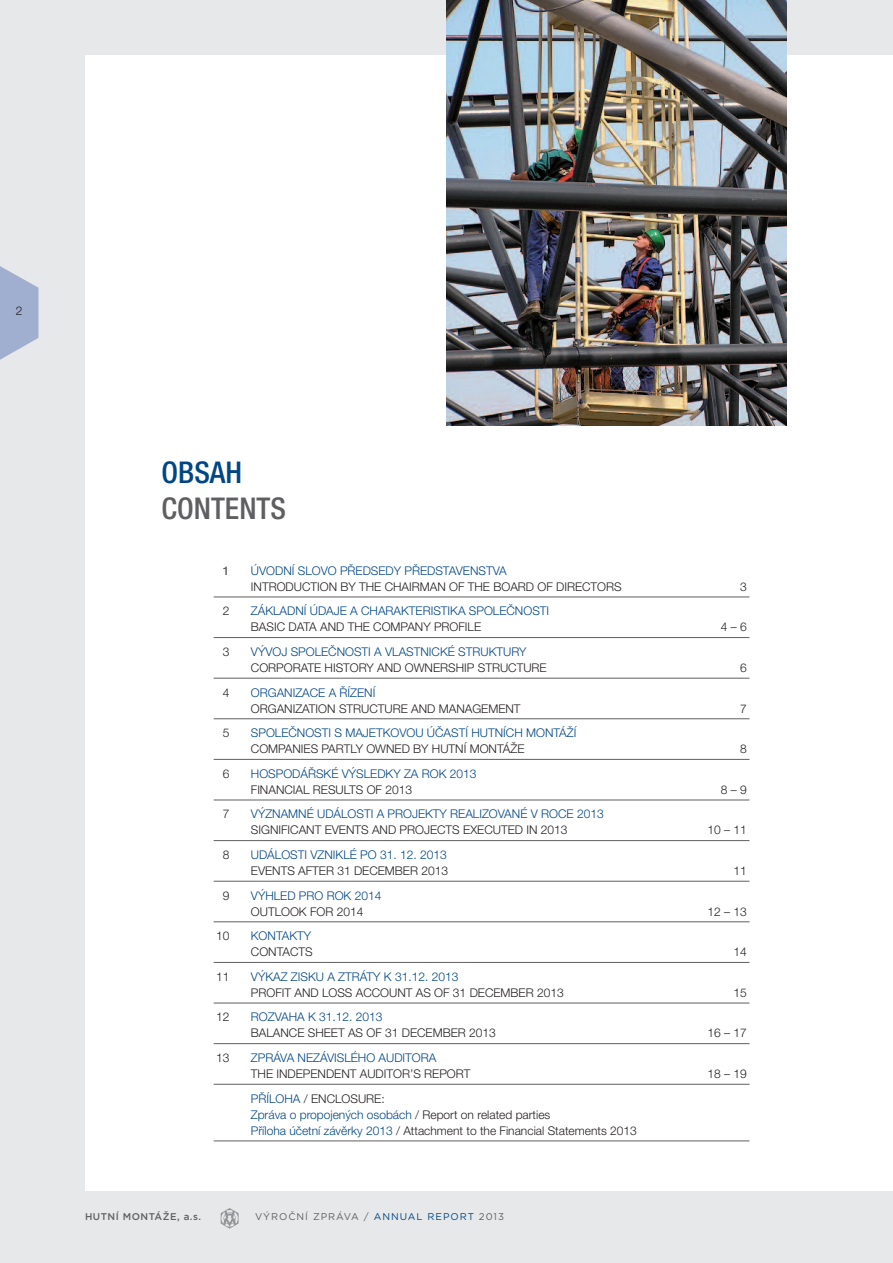
<style>
.page{position:relative;width:893px;height:1263px;background:#e7e8e9}
.page>*{position:absolute;margin:0;border:0;box-sizing:border-box;transform-origin:0 0}
.t1{font:500 condensed 30px "Helvetica Neue LT Pro";color:#5f5f62}
.t2{font:500 condensed 30px "Helvetica Neue LT Pro";color:#004684}
.t3{font:300 12px/16px "Helvetica Neue LT Pro";color:#231f20}
.t4{font:300 12px "Helvetica Neue LT Pro";color:#004684}
.t5{font:500 12px "Helvetica Neue LT Pro";color:#5f5f62}
.t6{font:9.75px "Gotham";letter-spacing:.1em;color:#5f5f62}
.t7{font:500 9.75px "Gotham";letter-spacing:.05em;color:#5f5f62}
.s1{color:#004684}
</style>
<div class="page">
<div style="left:85px;top:55px;width:808px;height:1136px;background:#fff"></div>
<svg style="left:221px;top:1208px;width:18px;height:21px"></svg>
<svg style="left:0;top:266px;width:38px;height:94px"></svg>
<hr style="left:214px;top:597px;width:535px;height:1px;background:#5f5f62">
<hr style="left:214px;top:637px;width:535px;height:1px;background:#5f5f62">
<hr style="left:214px;top:678px;width:535px;height:1px;background:#5f5f62">
<hr style="left:214px;top:718px;width:535px;height:1px;background:#5f5f62">
<hr style="left:214px;top:759px;width:535px;height:1px;background:#5f5f62">
<hr style="left:214px;top:800px;width:535px;height:1px;background:#5f5f62">
<hr style="left:214px;top:840px;width:535px;height:1px;background:#5f5f62">
<hr style="left:214px;top:881px;width:535px;height:1px;background:#5f5f62">
<hr style="left:214px;top:921px;width:535px;height:1px;background:#5f5f62">
<hr style="left:214px;top:962px;width:535px;height:1px;background:#5f5f62">
<hr style="left:214px;top:1003px;width:535px;height:1px;background:#5f5f62">
<hr style="left:214px;top:1043px;width:535px;height:1px;background:#5f5f62">
<hr style="left:214px;top:1084px;width:535px;height:1px;background:#5f5f62">
<hr style="left:214px;top:1140px;width:535px;height:1px;background:#5f5f62">
<img style="left:446px;top:0;width:341px;height:425px">
<p class="t3" style="left:16px;top:304px;width:8px">2</p>
<h1 class="t2" style="left:162px;top:461px;width:82px">OBSAH</h1>
<h1 class="t1" style="left:162px;top:497px;width:126px">CONTENTS</h1>
<p class="t5" style="left:223px;top:566px;width:8px">1</p>
<p class="t4" style="left:251px;top:566px;width:257px">ÚVODNÍ SLOVO PŘEDSEDY PŘEDSTAVENSTVA</p>
<p class="t3" style="left:251px;top:580px;width:372px">INTRODUCTION BY THE CHAIRMAN OF THE BOARD OF DIRECTORS</p>
<p class="t3" style="left:740px;top:580px;width:8px">3</p>
<p class="t3" style="left:223px;top:604px;width:8px">2</p>
<p class="t4" style="left:251px;top:607px;width:300px">ZÁKLADNÍ ÚDAJE A CHARAKTERISTIKA SPOLEČNOSTI</p>
<p class="t3" style="left:251px;top:620px;width:232px">BASIC DATA AND THE COMPANY PROFILE</p>
<p class="t3" style="left:721px;top:620px;width:28px">4–6</p>
<p class="t3" style="left:223px;top:645px;width:8px">3</p>
<p class="t4" style="left:251px;top:647px;width:277px">VÝVOJ SPOLEČNOSTI A VLASTNICKÉ STRUKTURY</p>
<p class="t3" style="left:251px;top:661px;width:297px">CORPORATE HISTORY AND OWNERSHIP STRUCTURE</p>
<p class="t3" style="left:740px;top:661px;width:8px">6</p>
<p class="t3" style="left:223px;top:685px;width:8px">4</p>
<p class="t4" style="left:251px;top:688px;width:126px">ORGANIZACE A ŘÍZENÍ</p>
<p class="t3" style="left:251px;top:701px;width:271px">ORGANIZATION STRUCTURE AND MANAGEMENT</p>
<p class="t3" style="left:740px;top:701px;width:8px">7</p>
<p class="t3" style="left:223px;top:726px;width:8px">5</p>
<p class="t4" style="left:251px;top:729px;width:327px">SPOLEČNOSTI S MAJETKOVOU ÚČASTÍ HUTNÍCH MONTÁŽÍ</p>
<p class="t3" style="left:251px;top:742px;width:275px">COMPANIES PARTLY OWNED BY HUTNÍ MONTÁŽE</p>
<p class="t3" style="left:740px;top:742px;width:8px">8</p>
<p class="t3" style="left:223px;top:767px;width:8px">6</p>
<p class="t4" style="left:251px;top:769px;width:227px">HOSPODÁŘSKÉ VÝSLEDKY ZA ROK 2013</p>
<p class="t3" style="left:251px;top:783px;width:163px">FINANCIAL RESULTS OF 2013</p>
<p class="t3" style="left:721px;top:783px;width:28px">8–9</p>
<p class="t3" style="left:223px;top:807px;width:8px">7</p>
<p class="t4" style="left:251px;top:810px;width:354px">VÝZNAMNÉ UDÁLOSTI A PROJEKTY REALIZOVANÉ V ROCE 2013</p>
<p class="t3" style="left:251px;top:823px;width:318px">SIGNIFICANT EVENTS AND PROJECTS EXECUTED IN 2013</p>
<p class="t3" style="left:707px;top:823px;width:41px">10 – 11</p>
<p class="t3" style="left:223px;top:848px;width:8px">8</p>
<p class="t4" style="left:251px;top:850px;width:197px">UDÁLOSTI VZNIKLÉ PO 31. 12. 2013</p>
<p class="t3" style="left:251px;top:864px;width:199px">EVENTS AFTER 31 DECEMBER 2013</p>
<p class="t3" style="left:733px;top:864px;width:15px">11</p>
<p class="t3" style="left:223px;top:888px;width:8px">9</p>
<p class="t4" style="left:251px;top:891px;width:132px">VÝHLED PRO ROK 2014</p>
<p class="t3" style="left:251px;top:904px;width:114px">OUTLOOK FOR 2014</p>
<p class="t3" style="left:707px;top:904px;width:41px">12 – 13</p>
<p class="t3" style="left:216px;top:929px;width:15px">10</p>
<p class="t4" style="left:251px;top:932px;width:62px">KONTAKTY</p>
<p class="t3" style="left:251px;top:945px;width:63px">CONTACTS</p>
<p class="t3" style="left:733px;top:945px;width:15px">14</p>
<p class="t3" style="left:216px;top:970px;width:15px">11</p>
<p class="t4" style="left:251px;top:972px;width:209px">VÝKAZ ZISKU A ZTRÁTY K 31.12. 2013</p>
<p class="t3" style="left:251px;top:986px;width:314px">PROFIT AND LOSS ACCOUNT AS OF 31 DECEMBER 2013</p>
<p class="t3" style="left:733px;top:986px;width:15px">15</p>
<p class="t3" style="left:216px;top:1010px;width:15px">12</p>
<p class="t4" style="left:251px;top:1013px;width:133px">ROZVAHA K 31.12. 2013</p>
<p class="t3" style="left:251px;top:1026px;width:247px">BALANCE SHEET AS OF 31 DECEMBER 2013</p>
<p class="t3" style="left:707px;top:1026px;width:41px">16 – 17</p>
<p class="t3" style="left:216px;top:1051px;width:15px">13</p>
<p class="t4" style="left:251px;top:1053px;width:187px">ZPRÁVA NEZÁVISLÉHO AUDITORA</p>
<p class="t3" style="left:251px;top:1067px;width:221px">THE INDEPENDENT AUDITOR’S REPORT</p>
<p class="t3" style="left:707px;top:1067px;width:41px">18 – 19</p>
<p class="t3" style="left:251px;top:1091px;width:387px"><span class="s1">PŘÍLOHA</span> / ENCLOSURE:<br><span class="s1">Zpráva o propojených osobách</span> / Report on related parties<br><span class="s1">Příloha účetní závěrky 2013</span> / Attachment to the Financial Statements 2013</p>
<p class="t7" style="left:85px;top:1213px;width:117px">HUTNÍ MONTÁŽE, a.s.</p>
<p class="t6" style="left:255px;top:1213px;width:250px">VÝROČNÍ ZPRÁVA / <span class="s1">ANNUAL REPORT</span> 2013</p>
</div>
